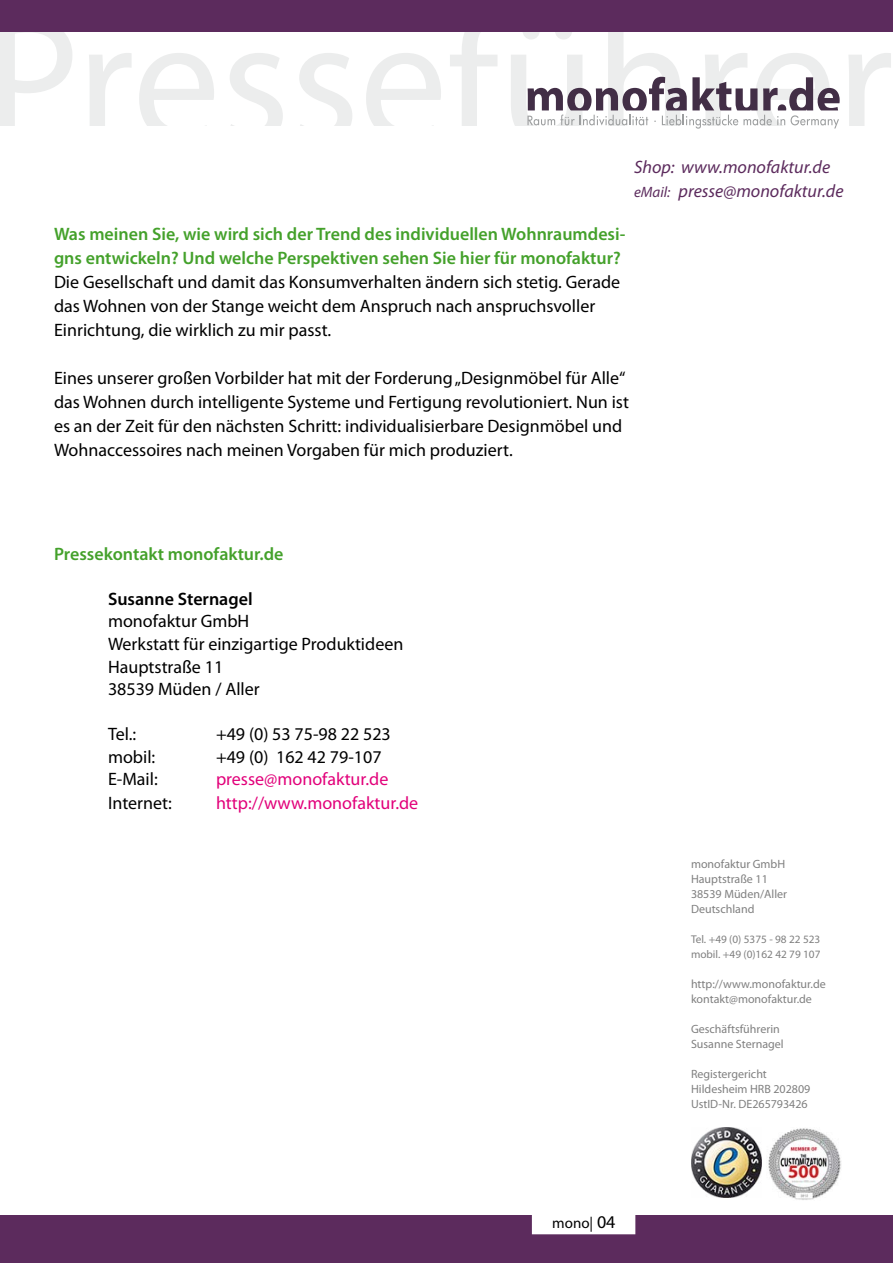
<style>
.page{position:relative;width:893px;height:1263px;background:#fff}
.page>*{position:absolute;margin:0;border:0;box-sizing:border-box;transform-origin:0 0}
.t1{font:18px/24px "Myriad Pro";color:#000}
.t2{font:600 18px/24px "Myriad Pro";color:#44a12b}
.t3{font:italic 18px/24px "Myriad Pro";color:#5c2b5d}
.t4{font:18px "Myriad Pro";color:#e2007a}
.t5{font:600 18px "Myriad Pro";color:#000}
.t6{font:15px "Myriad Pro";color:#000}
.t7{font:12px/15px "Myriad Pro";color:#808080}
.t8{font:11.25px/15px "Myriad Pro";color:#808080}
.s1{font-size:15px}
.s2{font-size:18px}
</style>
<div class="page">
<div style="left:0;top:1215px;width:893px;height:48px;background:#5c2b5d"></div>
<div style="left:532px;top:1201px;width:103px;height:33px;background:#fff"></div>
<img style="left:768px;top:1128px;width:73px;height:72px">
<img style="left:691px;top:1128px;width:70px;height:70px">
<div style="left:0;top:0;width:893px;height:32px;background:#5c2b5d"></div>
<svg style="left:527px;top:77px;width:313px;height:52px"></svg>
<p class="t3" style="left:634px;top:155px;width:211px">Shop: www.monofaktur.de <span class="s1">eMail:</span> presse@monofaktur.de</p>
<p class="t2" style="left:54px;top:222px;width:573px">Was meinen Sie, wie wird sich der Trend des individuellen Wohnraumdesi&shy;gns entwickeln? Und welche Perspektiven sehen Sie hier für monofaktur?</p>
<p class="t1" style="left:54px;top:270px;width:568px">Die Gesellschaft und damit das Konsumverhalten ändern sich stetig. Gerade das Wohnen von der Stange weicht dem Anspruch nach anspruchsvoller<br>Einrichtung, die wirklich zu mir passt.</p>
<p class="t1" style="left:54px;top:366px;width:577px">Eines unserer großen Vorbilder hat mit der Forderung „Designmöbel für Alle“ das Wohnen durch intelligente Systeme und Fertigung revolutioniert. Nun ist es an der Zeit für den nächsten Schritt: individualisierbare Designmöbel und Wohnaccessoires nach meinen Vorgaben für mich produziert.</p>
<p class="t2" style="left:54px;top:541px;width:231px">Pressekontakt monofaktur.de</p>
<p class="t5" style="left:108px;top:587px;width:146px">Susanne Sternagel</p>
<p class="t1" style="left:108px;top:609px;width:143px">monofaktur GmbH</p>
<p class="t1" style="left:108px;top:632px;width:297px">Werkstatt für einzigartige Produktideen</p>
<p class="t1" style="left:108px;top:654px;width:117px">Hauptstraße 11</p>
<p class="t1" style="left:108px;top:677px;width:153px">38539 Müden / Aller</p>
<p class="t1" style="left:108px;top:722px;width:30px">Tel.:</p>
<p class="t1" style="left:216px;top:722px;width:176px">+49 (0) 53 75-98 22 523</p>
<p class="t1" style="left:108px;top:744px;width:49px">mobil:</p>
<p class="t1" style="left:216px;top:744px;width:167px">+49 (0) 162 42 79-107</p>
<p class="t1" style="left:108px;top:767px;width:51px">E-Mail:</p>
<p class="t4" style="left:216px;top:768px;width:174px">presse@monofaktur.de</p>
<p class="t1" style="left:108px;top:791px;width:65px">Internet:</p>
<p class="t4" style="left:216px;top:792px;width:204px">http://www.monofaktur.de</p>
<p class="t6" style="left:552px;top:1213px;width:65px">mono| <span class="s2">04</span></p>
<p class="t7" style="left:691px;top:856px;width:98px">monofaktur GmbH<br>Hauptstraße 11<br>38539 Müden/Aller<br>Deutschland</p>
<p class="t8" style="left:691px;top:931px;width:131px">Tel. +49 (0) 5375 - 98 22 523 mobil. +49 (0)162 42 79 107</p>
<p class="t7" style="left:691px;top:976px;width:136px">http://www.monofaktur.de kontakt@monofaktur.de</p>
<p class="t7" style="left:691px;top:1021px;width:94px">Geschäftsführerin<br>Susanne Sternagel</p>
<p class="t7" style="left:691px;top:1066px;width:121px">Registergericht<br>Hildesheim HRB 202809<br>UstID-Nr. DE265793426</p>
</div>
